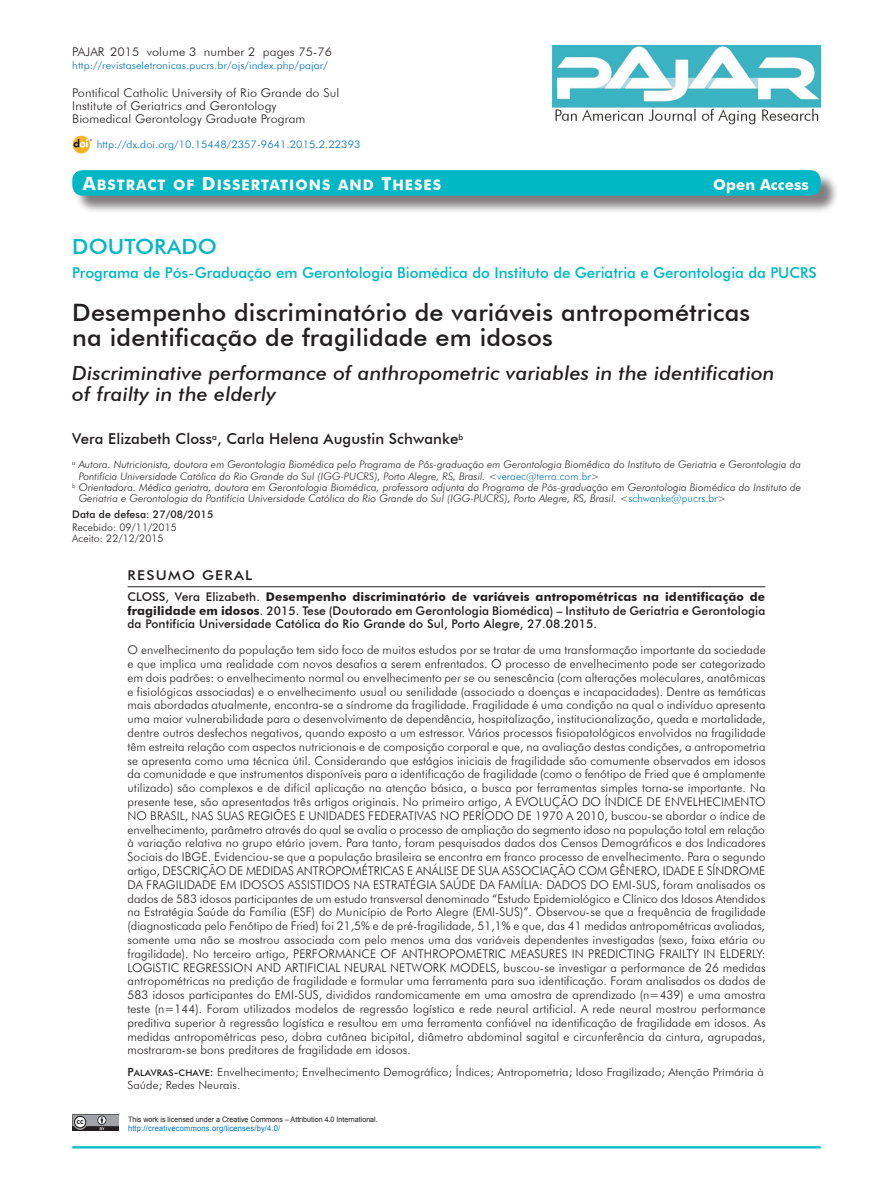
<style>
.page{position:relative;width:893px;height:1191px;background:#fff}
.page>*{position:absolute;margin:0;border:0;box-sizing:border-box;transform-origin:0 0}
.t1{font:500 24px/25.5px "Futura BT";letter-spacing:.005em;color:#231f20;scale:1.05 1}
.t2{font:500 21px "Futura BT";letter-spacing:.005em;color:#00b7c5;scale:1.05 1}
.t3{font:italic 500 19.5px/21px "Futura BT";letter-spacing:.005em;color:#231f20;scale:1.05 1}
.t4{font:500 15px "Futura BT";color:#00b7c5}
.t5{font:500 15px "Futura BT";letter-spacing:.005em;color:#231f20}
.t6{font:700 15px "Futura BT";letter-spacing:.005em;color:#fff}
.t7{font:14.4px "Futura BT Bold SC800";letter-spacing:.07em;color:#fff}
.t8{font:500 13.5px "Futura BT";letter-spacing:.085em;color:#231f20;scale:1.1 1}
.t9{font:300 12px/13.8px "Futura BT";letter-spacing:.005em;color:#231f20;text-align:justify}
.t10{font:500 12px/13.5px "Futura BT";letter-spacing:.005em;color:#231f20;text-align:justify}
.t11{font:300 12px/12.8px "Futura BT";letter-spacing:.005em;color:#231f20;scale:1.05 1}
.t12{font:300 11.25px/13.5px "Futura BT";letter-spacing:.005em;color:#231f20;scale:1.05 1}
.t13{font:italic 300 10.5px/11.2px "Futura BT";letter-spacing:.005em;color:#231f20}
.t14{font:300 10.5px "Futura BT";letter-spacing:.005em;color:#0072bc;scale:1.05 1}
.t15{font:300 10.5px/11.2px "Futura BT";letter-spacing:.005em;color:#231f20}
.t16{font:500 10.5px "Futura BT";letter-spacing:.005em;color:#231f20}
.t17{font:italic 300 10.35px/11.2px "Futura BT";letter-spacing:.005em;color:#231f20}
.t18{font:7.8px "Arial";letter-spacing:.025em;color:#0072bc;scale:.95 1}
.t19{font:7.5px "Arial";color:#231f20;scale:.95 1}
.s1{font-size:18px}
.s2{font-size:10.5px}
.s3{font-style:normal}
.s4{font-style:normal;color:#0072bc}
.s5{font-style:normal;font-size:10.35px}
.s6{font-weight:700}
.s7{font-style:italic}
.s8{font-family:"Futura BT Medium SC800";font-weight:400}
.s9{font-family:"Futura BT Medium SC800";font-weight:400;font-size:9px}
</style>
<div class="page">
<hr style="left:72px;top:1146px;width:749px;height:2px;background:#00b7c5">
<img style="left:72px;top:1114px;width:47px;height:16px">
<img style="left:73px;top:136px;width:19px;height:17px">
<hr style="left:128px;top:586px;width:637px;height:1px;background:#231f20">
<img style="left:552px;top:46px;width:269px;height:79px">
<div style="left:75px;top:172px;width:764px;height:42px;background:#231f20;opacity:.58"></div>
<div style="left:72px;top:170px;width:749px;height:26px;background:#00b7c5;border-radius:10px"></div>
<p class="t11" style="left:72px;top:45px;width:249px">Pajar 2015 volume 3 number 2 pages 75-76</p>
<p class="t14" style="left:72px;top:59px;width:245px">http://revistaseletronicas.pucrs.br/ojs/index.php/pajar/</p>
<p class="t11" style="left:72px;top:87px;width:256px">Pontifical Catholic University of Rio Grande do Sul<br>Institute of Geriatrics and Gerontology<br>Biomedical Gerontology Graduate Program</p>
<p class="t14" style="left:97px;top:138px;width:253px">http://dx.doi.org/10.15448/2357-9641.2015.2.22393</p>
<p class="t7" style="left:83px;top:176px;width:360px"><span class="s1">A</span>BSTRACT OF <span class="s1">D</span>ISSERTATIONS AND <span class="s1">T</span>HESES</p>
<p class="t6" style="left:713px;top:175px;width:97px">Open Access</p>
<h2 class="t2" style="left:72px;top:234px;width:121px">DOUTOrado</h2>
<p class="t4" style="left:72px;top:264px;width:746px">Programa de Pós-Graduação em Gerontologia Biomédica do Instituto de Geriatria e Gerontologia da PUCRS</p>
<h1 class="t1" style="left:72px;top:299px;width:647px">Desempenho discriminatório de variáveis antropométricas na identificação de fragilidade em idosos</h1>
<h3 class="t3" style="left:72px;top:362px;width:670px">Discriminative performance of anthropometric variables in the identification of frailty in the elderly</h3>
<p class="t5" style="left:72px;top:430px;width:392px">Vera Elizabeth Closs<sup>a</sup>, Carla Helena Augustin Schwanke<sup>b</sup></p>
<p class="t17" style="left:79px;top:459px;width:724px;text-indent:-6px"><sup>a</sup> <span class="s2">Autora.</span> Nutricionista, doutora em Gerontologia Biomédica pelo Programa de Pós-graduação em Gerontologia Biomédica do Instituto de Geriatria e Gerontologia da<br>Pontifícia Universidade Católica do Rio Grande do Sul (IGG-PUCRS), Porto Alegre, RS, Brasil. <span class="s3">&lt;</span><span class="s4">veraec@terra.com.br</span><span class="s3">&gt;</span></p>
<p class="t13" style="left:79px;top:481px;width:724px;text-indent:-6px"><sup>b</sup> Orientadora. Médica geriatra, doutora em Gerontologia Biomédica, professora adjunta do Programa de Pós-graduação em Gerontologia Biomédica do Instituto de<br>Geriatria e Gerontologia da Pontifícia Universidade Católica do Rio Grande do Sul (IGG-PUCRS), Porto Alegre, RS, Brasil. <span class="s5">&lt;</span><span class="s4">schwanke@pucrs.br</span><span class="s5">&gt;</span></p>
<p class="t16" style="left:72px;top:507px;width:143px">Data de defesa: 27/08/2015</p>
<p class="t15" style="left:72px;top:521px;width:106px">Recebido: 09/11/2015<br>Aceito: 22/12/2015</p>
<p class="t8" style="left:128px;top:567px;width:115px">RESUMO GERAL</p>
<p class="t10" style="left:128px;top:590px;width:639px">CLOSS, Vera Elizabeth. <span class="s6">Desempenho discriminatório de variáveis antropométricas na identificação de fragilidade em idosos</span>. 2015. Tese (Doutorado em Gerontologia Biomédica) – Instituto de Geriatria e Gerontologia da Pontifícia Universidade Católica do Rio Grande do Sul, Porto Alegre, 27.08.2015.</p>
<p class="t9" style="left:128px;top:643px;width:640px">O envelhecimento da população tem sido foco de muitos estudos por se tratar de uma transformação importante da sociedade e que implica uma realidade com novos desafios a serem enfrentados. O processo de envelhecimento pode ser categorizado em dois padrões: o envelhecimento normal ou envelhecimento <span class="s7">per se</span> ou senescência (com alterações moleculares, anatômicas e fisiológicas associadas) e o envelhecimento usual ou senilidade (associado a doenças e incapacidades). Dentre as temáticas mais abordadas atualmente, encontra-se a síndrome da fragilidade. Fragilidade é uma condição na qual o indivíduo apresenta uma maior vulnerabilidade para o desenvolvimento de dependência, hospitalização, institucionalização, queda e mortalidade, dentre outros desfechos negativos, quando exposto a um estressor. Vários processos fisiopatológicos envolvidos na fragilidade têm estreita relação com aspectos nutricionais e de composição corporal e que, na avaliação destas condições, a antropometria se apresenta como uma técnica útil. Considerando que estágios iniciais de fragilidade são comumente observados em idosos da comunidade e que instrumentos disponíveis para a identificação de fragilidade (como o fenótipo de Fried que é amplamente utilizado) são complexos e de difícil aplicação na atenção básica, a busca por ferramentas simples torna-se importante. Na presente tese, são apresentados três artigos originais. No primeiro artigo, A EVOLUÇÃO DO ÍNDICE DE ENVELHECIMENTO NO BRASIL, NAS SUAS REGIÕES E UNIDADES FEDERATIVAS NO PERÍODO DE 1970 A 2010, buscou-se abordar o índice de envelhecimento, parâmetro através do qual se avalia o processo de ampliação do segmento idoso na população total em relação à variação relativa no grupo etário jovem. Para tanto, foram pesquisados dados dos Censos Demográficos e dos Indicadores Sociais do IBGE. Evidenciou-se que a população brasileira se encontra em franco processo de envelhecimento. Para o segundo artigo, DESCRIÇÃO DE MEDIDAS ANTROPOMÉTRICAS E ANÁLISE DE SUA ASSOCIAÇÃO COM GÊNERO, IDADE E SÍNDROME DA FRAGILIDADE EM IDOSOS ASSISTIDOS NA ESTRATÉGIA SAÚDE DA FAMÍLIA: DADOS DO EMI-SUS, foram analisados os dados de 583 idosos participantes de um estudo transversal denominado “Estudo Epidemiológico e Clínico dos Idosos Atendidos na Estratégia Saúde da Família (ESF) do Município de Porto Alegre (EMI-SUS)”. Observou-se que a frequência de fragilidade (diagnosticada pelo Fenótipo de Fried) foi 21,5% e de pré-fragilidade, 51,1% e que, das 41 medidas antropométricas avaliadas, somente uma não se mostrou associada com pelo menos uma das variáveis dependentes investigadas (sexo, faixa etária ou fragilidade). No terceiro artigo, PERFORMANCE OF ANTHROPOMETRIC MEASURES IN PREDICTING FRAILTY IN ELDERLY:<br>LOGISTIC REGRESSION AND ARTIFICIAL NEURAL NETWORK MODELS, buscou-se investigar a performance de 26 medidas antropométricas na predição de fragilidade e formular uma ferramenta para sua identificação. Foram analisados os dados de 583 idosos participantes do EMI-SUS, divididos randomicamente em uma amostra de aprendizado (n=439) e uma amostra teste (n=144). Foram utilizados modelos de regressão logística e rede neural artificial. A rede neural mostrou performance preditiva superior à regressão logística e resultou em uma ferramenta confiável na identificação de fragilidade em idosos. As medidas antropométricas peso, dobra cutânea bicipital, diâmetro abdominal sagital e circunferência da cintura, agrupadas, mostraram-se bons preditores de fragilidade em idosos.</p>
<p class="t12" style="left:128px;top:1064px;width:607px"><span class="s8">P</span><span class="s9">ALAVRAS</span><span class="s8">-</span><span class="s9">CHAVE</span><span class="s8">:</span> Envelhecimento; Envelhecimento Demográfico; Índices; Antropometria; Idoso Fragilizado; Atenção Primária à<br>Saúde; Redes Neurais.</p>
<p class="t19" style="left:128px;top:1114px;width:264px">This work is licensed under a Creative Commons – Attribution 4.0 International.</p>
<p class="t18" style="left:128px;top:1123px;width:162px">http://creativecommons.org/licenses/by/4.0/</p>
</div>
